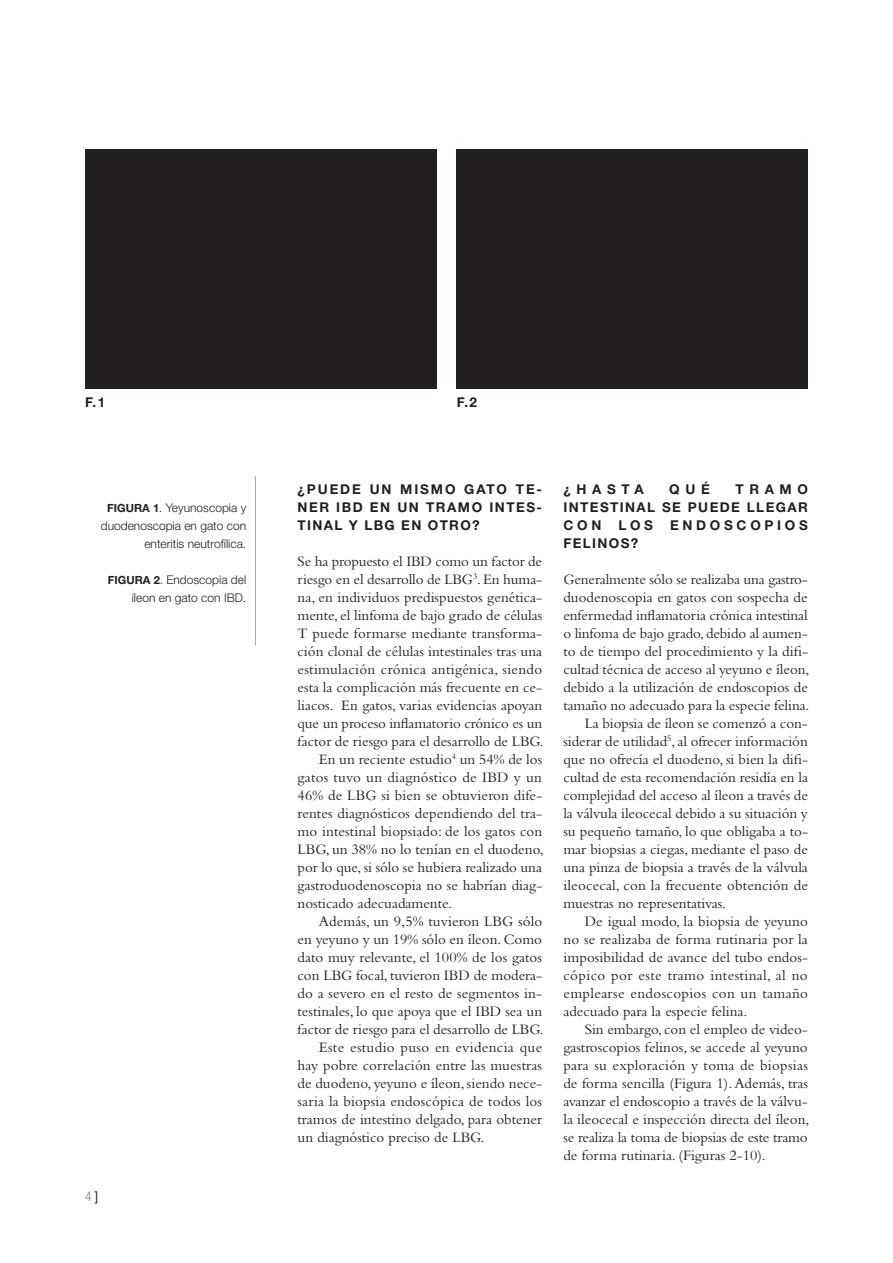
<style>
.page{position:relative;width:893px;height:1263px;background:#fff}
.page>*{position:absolute;margin:0;border:0;box-sizing:border-box;transform-origin:0 0}
.t1{font:15px "Bembo";color:#231f20}
.t2{font:15px "Bembo";letter-spacing:.025em;color:#231f20}
.t3{font:15px "Bembo";letter-spacing:.02em;color:#231f20}
.t4{font:700 13.5px "Helvetica Neue LT";letter-spacing:.14em;color:#231f20}
.t5{font:condensed 13.5px "Helvetica Neue LT";color:#9d9fa2}
.t6{font:300 12px/18px "Helvetica Neue LT";color:#231f20;text-align:right}
.s1{font-weight:700;font-size:11.25px}
.s2{font-size:11.25px}
.s3{color:#231f20}
</style>
<div class="page">
<div style="left:457px;top:149px;width:351px;height:239px;background:#231f20"></div>
<div style="left:85px;top:149px;width:351px;height:239px;background:#231f20"></div>
<hr style="left:255px;top:476px;width:1px;height:169px;background:#a8a9ad">
<p class="t4" style="left:85px;top:394px;width:22px">F.1</p>
<p class="t4" style="left:457px;top:394px;width:22px">F.2</p>
<p class="t6" style="left:101px;top:499px;width:147px"><span class="s1">FIGURA 1</span><span class="s2">.</span> Yeyunoscopia y duodenoscopia en gato con enteritis neutrofílica.</p>
<p class="t6" style="left:108px;top:571px;width:140px"><span class="s1">FIGURA 2</span><span class="s2">.</span> Endoscopia del íleon en gato con IBD.</p>
<p class="t5" style="left:85px;top:1189px;width:15px">4<span class="s3">]</span></p>
<p class="t4" style="left:298px;top:481px;width:32px">¿PUEDE</p>
<p class="t4" style="left:370px;top:481px;width:12px">UN</p>
<p class="t4" style="left:400px;top:481px;width:12px">MISM</p>
<p class="t4" style="left:445px;top:481px;width:99px">O GATO TE -</p>
<p class="t4" style="left:298px;top:499px;width:12px">NER</p>
<p class="t4" style="left:336px;top:499px;width:44px">IBD EN</p>
<p class="t4" style="left:397px;top:499px;width:11px">UN</p>
<p class="t4" style="left:426px;top:499px;width:74px">TRAMO INTES</p>
<p class="t4" style="left:537px;top:499px;width:7px">-</p>
<p class="t4" style="left:298px;top:517px;width:9px">TIN</p>
<p class="t4" style="left:324px;top:517px;width:88px">AL Y LBG EN</p>
<p class="t4" style="left:428px;top:517px;width:53px">OTRO?</p>
<p class="t1" style="left:298px;top:553px;width:246px">Se ha propuesto el IBD como un factor de</p>
<p class="t1" style="left:298px;top:571px;width:246px">riesgo en el desarrollo de LBG<sup>3</sup>. En huma-</p>
<p class="t1" style="left:298px;top:589px;width:246px">na, en individuos predispuestos genética-</p>
<p class="t1" style="left:298px;top:607px;width:246px">mente, el linfoma de bajo grado de células</p>
<p class="t1" style="left:298px;top:625px;width:246px">T puede formarse mediante transforma-</p>
<p class="t1" style="left:298px;top:643px;width:246px">ción clonal de células intestinales tras una</p>
<p class="t3" style="left:298px;top:661px;width:246px">estimulación crónica antigénica, siendo</p>
<p class="t1" style="left:298px;top:679px;width:246px">esta la complicación más frecuente en ce-</p>
<p class="t1" style="left:298px;top:697px;width:246px">liacos. En gatos, varias evidencias apoyan</p>
<p class="t1" style="left:298px;top:715px;width:246px">que un proceso inflamatorio crónico es un</p>
<p class="t1" style="left:298px;top:733px;width:248px">factor de riesgo para el desarrollo de LBG.</p>
<p class="t1" style="left:319px;top:751px;width:225px">En un reciente estudio<sup>4</sup> un 54% de los</p>
<p class="t1" style="left:298px;top:769px;width:246px">gatos tuvo un diagnóstico de IBD y un</p>
<p class="t1" style="left:298px;top:787px;width:246px">46% de LBG si bien se obtuvieron dife-</p>
<p class="t1" style="left:298px;top:805px;width:246px">rentes diagnósticos dependiendo del tra-</p>
<p class="t1" style="left:298px;top:823px;width:246px">mo intestinal biopsiado: de los gatos con</p>
<p class="t1" style="left:298px;top:841px;width:248px">LBG, un 38% no lo tenían en el duodeno,</p>
<p class="t1" style="left:298px;top:859px;width:246px">por lo que, si sólo se hubiera realizado una</p>
<p class="t1" style="left:298px;top:877px;width:246px">gastroduodenoscopia no se habrían diag-</p>
<p class="t1" style="left:298px;top:895px;width:156px">nosticado adecuadamente.</p>
<p class="t1" style="left:319px;top:913px;width:225px">Además, un 9,5% tuvieron LBG sólo</p>
<p class="t1" style="left:298px;top:931px;width:246px">en yeyuno y un 19% sólo en íleon. Como</p>
<p class="t1" style="left:298px;top:949px;width:246px">dato muy relevante, el 100% de los gatos</p>
<p class="t1" style="left:298px;top:967px;width:246px">con LBG focal, tuvieron IBD de modera-</p>
<p class="t1" style="left:298px;top:985px;width:246px">do a severo en el resto de segmentos in-</p>
<p class="t1" style="left:298px;top:1003px;width:246px">testinales, lo que apoya que el IBD sea un</p>
<p class="t1" style="left:298px;top:1021px;width:248px">factor de riesgo para el desarrollo de LBG.</p>
<p class="t2" style="left:319px;top:1039px;width:225px">Este estudio puso en evidencia que</p>
<p class="t1" style="left:298px;top:1057px;width:246px">hay pobre correlación entre las muestras</p>
<p class="t1" style="left:298px;top:1075px;width:246px">de duodeno, yeyuno e íleon, siendo nece-</p>
<p class="t1" style="left:298px;top:1093px;width:246px">saria la biopsia endoscópica de todos los</p>
<p class="t1" style="left:298px;top:1111px;width:246px">tramos de intestino delgado, para obtener</p>
<p class="t1" style="left:298px;top:1129px;width:189px">un diagnóstico preciso de LBG.</p>
<p class="t4" style="left:563px;top:481px;width:82px">¿HAST A</p>
<p class="t4" style="left:669px;top:481px;width:42px">QUÉ</p>
<p class="t4" style="left:735px;top:481px;width:13px">TR</p>
<p class="t4" style="left:765px;top:481px;width:45px">AMO</p>
<p class="t4" style="left:563px;top:499px;width:10px">INTESTIN</p>
<p class="t4" style="left:637px;top:499px;width:63px">ALSE PUEDE</p>
<p class="t4" style="left:747px;top:499px;width:10px">LLE</p>
<p class="t4" style="left:776px;top:499px;width:29px">GAR</p>
<p class="t4" style="left:563px;top:517px;width:37px">CON</p>
<p class="t4" style="left:618px;top:517px;width:35px">L OS</p>
<p class="t4" style="left:670px;top:517px;width:13px">END</p>
<p class="t4" style="left:710px;top:517px;width:98px">OS COPI OS</p>
<p class="t4" style="left:563px;top:535px;width:19px">FELIN</p>
<p class="t4" style="left:609px;top:535px;width:31px">OS?</p>
<p class="t1" style="left:563px;top:571px;width:246px">Generalmente sólo se realizaba una gastro-</p>
<p class="t1" style="left:563px;top:589px;width:246px">duodenoscopia en gatos con sospecha de</p>
<p class="t1" style="left:563px;top:607px;width:246px">enfermedad inflamatoria crónica intestinal</p>
<p class="t1" style="left:563px;top:625px;width:246px">o linfoma de bajo grado, debido al aumen-</p>
<p class="t1" style="left:563px;top:643px;width:246px">to de tiempo del procedimiento y la difi-</p>
<p class="t1" style="left:563px;top:661px;width:248px">cultad técnica de acceso al yeyuno e íleon,</p>
<p class="t1" style="left:563px;top:679px;width:246px">debido a la utilización de endoscopios de</p>
<p class="t1" style="left:563px;top:697px;width:248px">tamaño no adecuado para la especie felina.</p>
<p class="t1" style="left:585px;top:715px;width:225px">La biopsia de íleon se comenzó a con-</p>
<p class="t1" style="left:563px;top:733px;width:246px">siderar de utilidad<sup>5</sup>, al ofrecer información</p>
<p class="t1" style="left:563px;top:751px;width:246px">que no ofrecía el duodeno, si bien la difi-</p>
<p class="t1" style="left:563px;top:769px;width:246px">cultad de esta recomendación residía en la</p>
<p class="t1" style="left:563px;top:787px;width:246px">complejidad del acceso al íleon a través de</p>
<p class="t1" style="left:563px;top:805px;width:246px">la válvula ileocecal debido a su situación y</p>
<p class="t1" style="left:563px;top:823px;width:246px">su pequeño tamaño, lo que obligaba a to-</p>
<p class="t1" style="left:563px;top:841px;width:246px">mar biopsias a ciegas, mediante el paso de</p>
<p class="t1" style="left:563px;top:859px;width:246px">una pinza de biopsia a través de la válvula</p>
<p class="t1" style="left:563px;top:877px;width:246px">ileocecal, con la frecuente obtención de</p>
<p class="t1" style="left:563px;top:895px;width:164px">muestras no representativas.</p>
<p class="t1" style="left:585px;top:913px;width:225px">De igual modo, la biopsia de yeyuno</p>
<p class="t1" style="left:563px;top:931px;width:246px">no se realizaba de forma rutinaria por la</p>
<p class="t1" style="left:563px;top:949px;width:246px">imposibilidad de avance del tubo endos-</p>
<p class="t2" style="left:563px;top:967px;width:246px">cópico por este tramo intestinal, al no</p>
<p class="t2" style="left:563px;top:985px;width:246px">emplearse endoscopios con un tamaño</p>
<p class="t1" style="left:563px;top:1003px;width:185px">adecuado para la especie felina.</p>
<p class="t1" style="left:585px;top:1021px;width:225px">Sin embargo, con el empleo de video-</p>
<p class="t1" style="left:563px;top:1039px;width:246px">gastroscopios felinos, se accede al yeyuno</p>
<p class="t3" style="left:563px;top:1057px;width:246px">para su exploración y toma de biopsias</p>
<p class="t1" style="left:563px;top:1075px;width:246px">de forma sencilla (Figura 1). Además, tras</p>
<p class="t1" style="left:563px;top:1093px;width:246px">avanzar el endoscopio a través de la válvu-</p>
<p class="t1" style="left:563px;top:1111px;width:247px">la ileocecal e inspección directa del íleon,</p>
<p class="t1" style="left:563px;top:1129px;width:246px">se realiza la toma de biopsias de este tramo</p>
<p class="t1" style="left:563px;top:1147px;width:204px">de forma rutinaria. (Figuras 2-10).</p>
</div>
